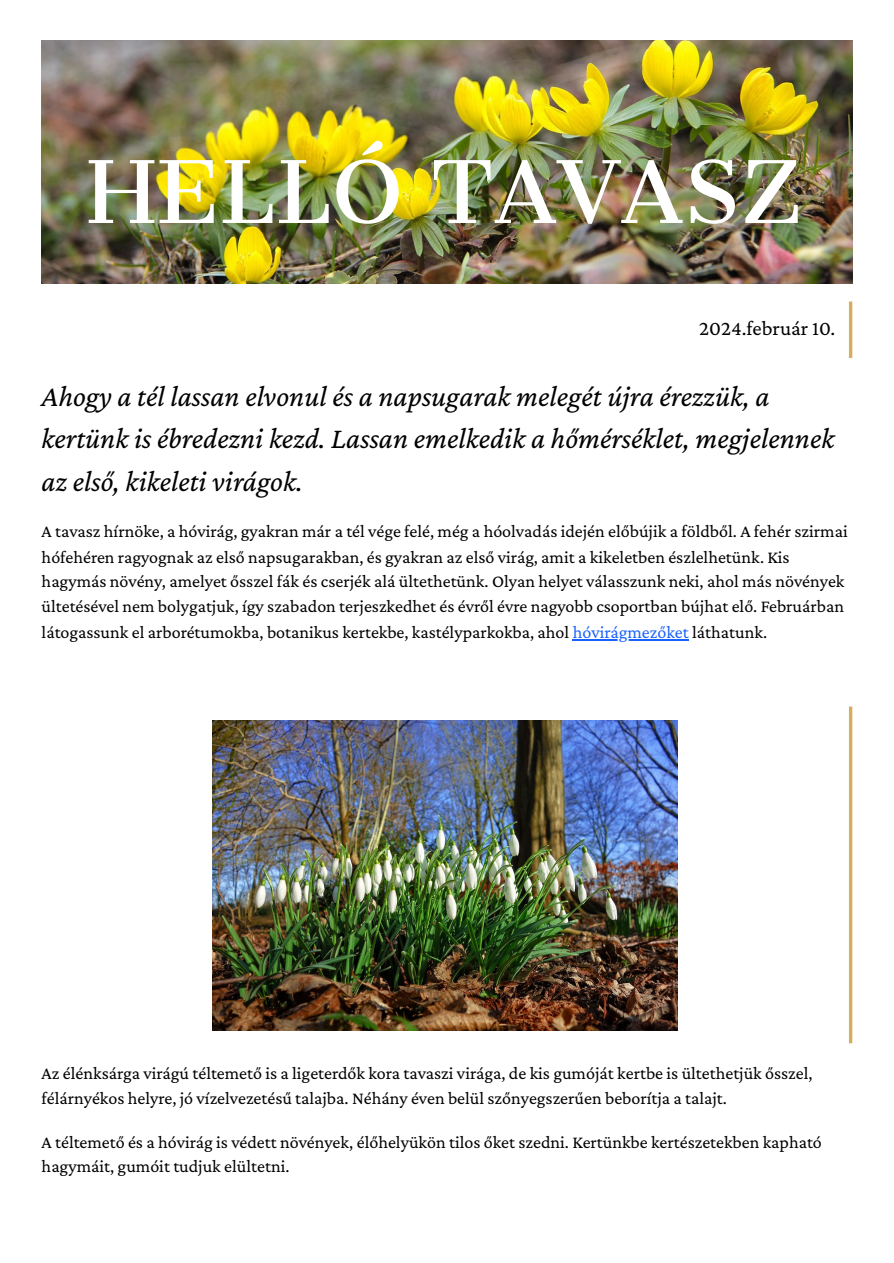
<style>
.page{position:relative;width:894px;height:1263px;background:#fff}
.page>*{position:absolute;margin:0;border:0;box-sizing:border-box;transform-origin:0 0}
.t1{font:84.15px "Cantata One";color:#fff}
.t2{font:italic 30px/42.2px "Crimson Pro";color:#000}
.t3{font:21px "Crimson Pro";color:#000}
.t4{font:18px/25.3px "Crimson Pro";color:#000}
.s1{color:#1a62ff}
</style>
<div class="page">
<hr style="left:572px;top:639px;width:116px;height:1px;background:#1a62ff">
<img style="left:42px;top:40px;width:810px;height:244px">
<svg style="left:849px;top:302px;width:3px;height:56px"></svg>
<img style="left:213px;top:720px;width:464px;height:311px">
<svg style="left:849px;top:707px;width:3px;height:336px"></svg>
<p class="t1" style="left:86px;top:139px;width:717px">HELLÓ TAVASZ</p>
<p class="t3" style="left:699px;top:316px;width:138px">2024.február 10.</p>
<h1 class="t2" style="left:42px;top:375px;width:794px">Ahogy a tél lassan elvonul és a napsugarak melegét újra érezzük, a kertünk is ébredezni kezd. Lassan emelkedik a hőmérséklet, megjelennek az első, kikeleti virágok.</h1>
<p class="t4" style="left:42px;top:518px;width:807px">A tavasz hírnöke, a hóvirág, gyakran már a tél vége felé, még a hóolvadás idején előbújik a földből. A fehér szirmai hófehéren ragyognak az első napsugarakban, és gyakran az első virág, amit a kikeletben észlelhetünk. Kis hagymás növény, amelyet ősszel fák és cserjék alá ültethetünk. Olyan helyet válasszunk neki, ahol más növények ültetésével nem bolygatjuk, így szabadon terjeszkedhet és évről évre nagyobb csoportban bújhat elő. Februárban látogassunk el arborétumokba, botanikus kertekbe, kastélyparkokba, ahol <span class="s1">hóvirágmezőket</span> láthatunk.</p>
<p class="t4" style="left:42px;top:1060px;width:772px;line-height:24.8px">Az élénksárga virágú téltemető is a ligeterdők kora tavaszi virága, de kis gumóját kertbe is ültethetjük ősszel, félárnyékos helyre, jó vízelvezetésű talajba. Néhány éven belül szőnyegszerűen beborítja a talajt.</p>
<p class="t4" style="left:42px;top:1129px;width:781px;line-height:24.8px">A téltemető és a hóvirág is védett növények, élőhelyükön tilos őket szedni. Kertünkbe kertészetekben kapható hagymáit, gumóit tudjuk elültetni.</p>
</div>
